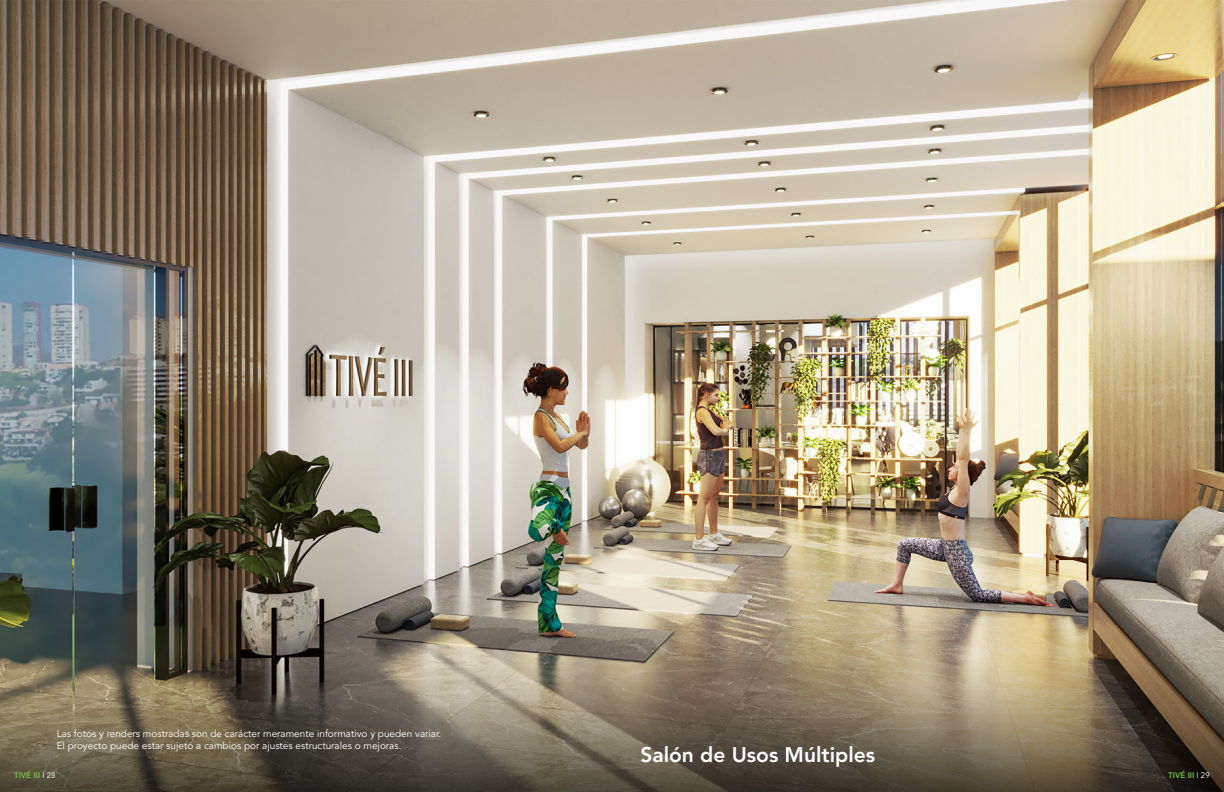
<style>
.page{position:relative;width:1224px;height:792px;background:#fff}
.page>*{position:absolute;margin:0;border:0;box-sizing:border-box;transform-origin:0 0}
.t1{font:800 21px "Avenir LT Std";color:#fff}
.t2{font:10px/12px "Avenir LT Std";color:#fff}
.t3{font:800 8px "Avenir LT Std";color:#78c042}
.s1{font-weight:300;color:#fff}
.s2{font-weight:400;color:#fff}
</style>
<div class="page">
<img style="left:0;top:0;width:1224px;height:654px">
<svg style="left:0;top:654px;width:1224px;height:138px;background:#726855"></svg>
<p class="t2" style="left:57px;top:728px;width:386px">Las fotos y renders mostradas son de carácter meramente informativo y pueden variar.<br>El proyecto puede estar sujeto a cambios por ajustes estructurales o mejoras.</p>
<h1 class="t1" style="left:640px;top:743px;width:236px">Salón de Usos Múltiples</h1>
<p class="t3" style="left:14px;top:770px;width:43px">TIVÉ III <span class="s1">I</span> <span class="s2">28</span></p>
<p class="t3" style="left:1168px;top:770px;width:43px">TIVÉ III <span class="s1">I</span> <span class="s2">29</span></p>
</div>
